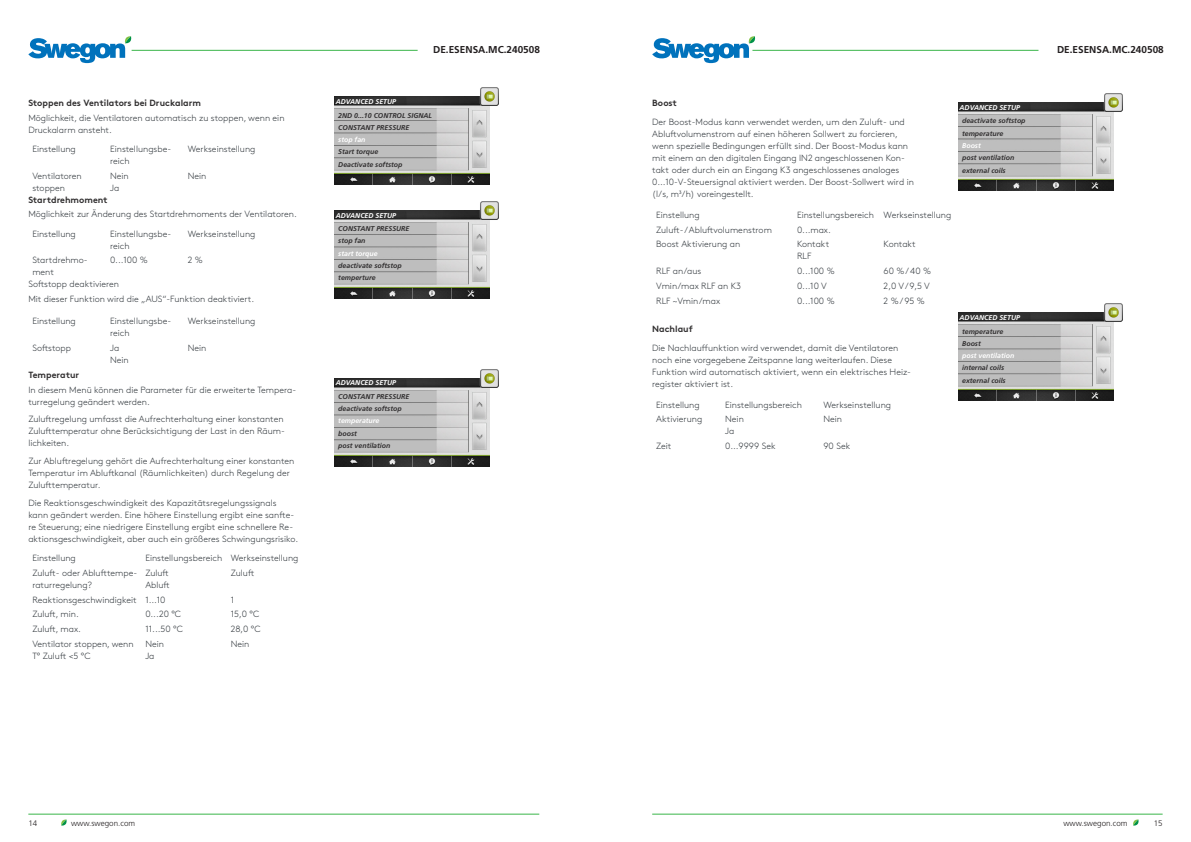
<style>
.page{position:relative;width:1191px;height:842px;background:#fff}
.page>*{position:absolute;margin:0;border:0;box-sizing:border-box;transform-origin:0 0}
.t1{font:700 10px "Frutiger LT Pro";color:#231f20}
.t2{font:300 9px/12px "Swegon Brown";color:#353b40}
.t3{font:700 9px "Swegon Brown";color:#312f30}
.t4{font:300 8px "Frutiger LT Pro";color:#231f20}
.t5{font:italic 700 7px "Frutiger LT Pro";color:#312f30}
.t6{font:italic 700 7px "Frutiger LT Pro";color:#fff}
</style>
<div class="page">
<svg style="left:652px;top:36px;width:103px;height:27px"></svg>
<svg style="left:28px;top:36px;width:103px;height:27px"></svg>
<hr style="left:132px;top:50px;width:286px;height:1px;background:#3ab54a">
<hr style="left:752px;top:50px;width:286px;height:1px;background:#3ab54a">
<svg style="left:61px;top:819px;width:6px;height:7px"></svg>
<hr style="left:28px;top:814px;width:511px;height:1px;background:#3ab54a">
<hr style="left:652px;top:814px;width:510px;height:1px;background:#3ab54a">
<svg style="left:1133px;top:819px;width:5px;height:7px"></svg>
<img style="left:334px;top:97px;width:156px;height:88px">
<img style="left:334px;top:210px;width:156px;height:88px">
<img style="left:480px;top:87px;width:19px;height:20px">
<img style="left:480px;top:201px;width:19px;height:19px">
<img style="left:334px;top:378px;width:156px;height:88px">
<img style="left:480px;top:369px;width:19px;height:19px">
<img style="left:958px;top:103px;width:155px;height:88px">
<img style="left:1103px;top:93px;width:20px;height:20px">
<img style="left:958px;top:313px;width:155px;height:88px">
<img style="left:1103px;top:303px;width:20px;height:20px">
<p class="t3" style="left:28px;top:95px;width:174px">Stoppen des Ventilators bei Druckalarm</p>
<p class="t2" style="left:28px;top:111px;width:258px">Möglichkeit, die Ventilatoren automatisch zu stoppen, wenn ein<br>Druckalarm ansteht.</p>
<p class="t2" style="left:32px;top:142px;width:45px">Einstellung</p>
<p class="t2" style="left:110px;top:142px;width:63px">Einstellungsbe&shy;reich</p>
<p class="t2" style="left:188px;top:142px;width:69px">Werkseinstellung</p>
<p class="t2" style="left:32px;top:169px;width:51px">Ventilatoren stoppen</p>
<p class="t2" style="left:110px;top:169px;width:20px">Nein</p>
<p class="t2" style="left:188px;top:169px;width:20px">Nein</p>
<p class="t2" style="left:110px;top:181px;width:11px">Ja</p>
<p class="t3" style="left:28px;top:192px;width:81px">Startdrehmoment</p>
<p class="t2" style="left:28px;top:208px;width:270px">Möglichkeit zur Änderung des Startdrehmoments der Ventilatoren.</p>
<p class="t2" style="left:32px;top:227px;width:45px">Einstellung</p>
<p class="t2" style="left:110px;top:227px;width:63px">Einstellungsbe&shy;reich</p>
<p class="t2" style="left:188px;top:227px;width:69px">Werkseinstellung</p>
<p class="t2" style="left:32px;top:254px;width:57px">Startdrehmo&shy;ment</p>
<p class="t2" style="left:110px;top:254px;width:39px">0...100 %</p>
<p class="t2" style="left:188px;top:254px;width:17px">2 %</p>
<p class="t2" style="left:28px;top:278px;width:92px">Softstopp deaktivieren</p>
<p class="t2" style="left:28px;top:292px;width:227px">Mit dieser Funktion wird die „AUS“-Funktion deaktiviert.</p>
<p class="t2" style="left:32px;top:315px;width:45px">Einstellung</p>
<p class="t2" style="left:110px;top:315px;width:63px">Einstellungsbe&shy;reich</p>
<p class="t2" style="left:188px;top:315px;width:69px">Werkseinstellung</p>
<p class="t2" style="left:32px;top:341px;width:40px">Softstopp</p>
<p class="t2" style="left:110px;top:341px;width:11px">Ja</p>
<p class="t2" style="left:110px;top:353px;width:20px">Nein</p>
<p class="t2" style="left:188px;top:341px;width:20px">Nein</p>
<p class="t3" style="left:28px;top:367px;width:52px">Temperatur</p>
<p class="t2" style="left:28px;top:383px;width:269px">In diesem Menü können die Parameter für die erweiterte Tempera&shy;turregelung geändert werden.</p>
<p class="t2" style="left:28px;top:413px;width:258px">Zuluftregelung umfasst die Aufrechterhaltung einer konstanten<br>Zulufttemperatur ohne Berücksichtigung der Last in den Räum&shy;lichkeiten.</p>
<p class="t2" style="left:28px;top:454px;width:267px">Zur Abluftregelung gehört die Aufrechterhaltung einer konstanten<br>Temperatur im Abluftkanal (Räumlichkeiten) durch Regelung der<br>Zulufttemperatur.</p>
<p class="t2" style="left:28px;top:496px;width:271px">Die Reaktionsgeschwindigkeit des Kapazitätsregelungssignals kann geändert werden. Eine höhere Einstellung ergibt eine sanfte&shy;re Steuerung; eine niedrigere Einstellung ergibt eine schnellere Re&shy;aktionsgeschwindigkeit, aber auch ein größeres Schwingungsrisiko.</p>
<p class="t2" style="left:32px;top:551px;width:45px">Einstellung</p>
<p class="t2" style="left:145px;top:551px;width:78px">Einstellungsbereich</p>
<p class="t2" style="left:231px;top:551px;width:69px">Werkseinstellung</p>
<p class="t2" style="left:32px;top:566px;width:106px">Zuluft- oder Ablufttempe&shy;raturregelung?</p>
<p class="t2" style="left:145px;top:566px;width:25px">Zuluft</p>
<p class="t2" style="left:231px;top:566px;width:25px">Zuluft</p>
<p class="t2" style="left:145px;top:578px;width:26px">Abluft</p>
<p class="t2" style="left:32px;top:593px;width:106px">Reaktionsgeschwindigkeit</p>
<p class="t2" style="left:145px;top:593px;width:22px">1...10</p>
<p class="t2" style="left:231px;top:593px;width:5px">1</p>
<p class="t2" style="left:32px;top:607px;width:48px">Zuluft, min.</p>
<p class="t2" style="left:145px;top:607px;width:37px">0...20 °C</p>
<p class="t2" style="left:231px;top:607px;width:30px">15,0 °C</p>
<p class="t2" style="left:32px;top:622px;width:50px">Zuluft, max.</p>
<p class="t2" style="left:145px;top:622px;width:39px">11...50 °C</p>
<p class="t2" style="left:231px;top:622px;width:31px">28,0 °C</p>
<p class="t2" style="left:32px;top:637px;width:103px">Ventilator stoppen, wenn<br>T° Zuluft &lt;5 °C</p>
<p class="t2" style="left:145px;top:637px;width:20px">Nein</p>
<p class="t2" style="left:231px;top:637px;width:20px">Nein</p>
<p class="t2" style="left:145px;top:649px;width:11px">Ja</p>
<p class="t1" style="left:433px;top:44px;width:108px">DE.ESENSA.MC.240508</p>
<p class="t1" style="left:1057px;top:44px;width:108px">DE.ESENSA.MC.240508</p>
<p class="t6" style="left:336px;top:98px;width:62px">ADVANCED SETUP</p>
<p class="t5" style="left:338px;top:111px;width:95px">2ND 0...10 CONTROL SIGNAL</p>
<p class="t5" style="left:338px;top:123px;width:73px">CONSTANT PRESSURE</p>
<p class="t6" style="left:338px;top:136px;width:29px">stop fan</p>
<p class="t5" style="left:338px;top:148px;width:42px">Start torque</p>
<p class="t5" style="left:338px;top:160px;width:66px">Deactivate softstop</p>
<p class="t6" style="left:336px;top:211px;width:62px">ADVANCED SETUP</p>
<p class="t5" style="left:338px;top:224px;width:73px">CONSTANT PRESSURE</p>
<p class="t5" style="left:338px;top:237px;width:29px">stop fan</p>
<p class="t6" style="left:338px;top:249px;width:41px">start torque</p>
<p class="t5" style="left:338px;top:261px;width:65px">deactivate softstop</p>
<p class="t5" style="left:338px;top:274px;width:39px">temperture</p>
<p class="t6" style="left:336px;top:379px;width:62px">ADVANCED SETUP</p>
<p class="t5" style="left:338px;top:392px;width:73px">CONSTANT PRESSURE</p>
<p class="t5" style="left:338px;top:405px;width:65px">deactivate softstop</p>
<p class="t6" style="left:338px;top:417px;width:43px">temperature</p>
<p class="t5" style="left:338px;top:429px;width:20px">boost</p>
<p class="t5" style="left:338px;top:442px;width:54px">post ventilation</p>
<p class="t3" style="left:652px;top:96px;width:26px">Boost</p>
<p class="t2" style="left:652px;top:116px;width:263px">Der Boost-Modus kann verwendet werden, um den Zuluft- und Abluftvolumenstrom auf einen höheren Sollwert zu forcieren, wenn spezielle Bedingungen erfüllt sind. Der Boost-Modus kann mit einem an den digitalen Eingang IN2 angeschlossenen Kon&shy;takt oder durch ein an Eingang K3 angeschlossenes analoges 0...10-V-Steuersignal aktiviert werden. Der Boost-Sollwert wird in (l/s, m³/h) voreingestellt.</p>
<p class="t2" style="left:656px;top:208px;width:45px">Einstellung</p>
<p class="t2" style="left:797px;top:208px;width:78px">Einstellungsbereich</p>
<p class="t2" style="left:883px;top:208px;width:69px">Werkseinstellung</p>
<p class="t2" style="left:656px;top:223px;width:117px">Zuluft- / Abluftvolumenstrom</p>
<p class="t2" style="left:797px;top:223px;width:35px">0...max.</p>
<p class="t2" style="left:656px;top:238px;width:86px">Boost Aktivierung an</p>
<p class="t2" style="left:797px;top:238px;width:34px">Kontakt</p>
<p class="t2" style="left:797px;top:250px;width:16px">RLF</p>
<p class="t2" style="left:883px;top:238px;width:34px">Kontakt</p>
<p class="t2" style="left:656px;top:264px;width:47px">RLF an/aus</p>
<p class="t2" style="left:797px;top:264px;width:39px">0...100 %</p>
<p class="t2" style="left:883px;top:264px;width:49px">60 % / 40 %</p>
<p class="t2" style="left:656px;top:279px;width:86px">Vmin/max RLF an K3</p>
<p class="t2" style="left:797px;top:279px;width:31px">0...10 V</p>
<p class="t2" style="left:883px;top:279px;width:48px">2,0 V / 9,5 V</p>
<p class="t2" style="left:656px;top:294px;width:66px">RLF ~Vmin/max</p>
<p class="t2" style="left:797px;top:294px;width:39px">0...100 %</p>
<p class="t2" style="left:883px;top:294px;width:43px">2 % / 95 %</p>
<p class="t3" style="left:652px;top:321px;width:42px">Nachlauf</p>
<p class="t2" style="left:652px;top:341px;width:260px">Die Nachlauffunktion wird verwendet, damit die Ventilatoren noch eine vorgegebene Zeitspanne lang weiterlaufen. Diese Funktion wird automatisch aktiviert, wenn ein elektrisches Heiz&shy;register aktiviert ist.</p>
<p class="t2" style="left:656px;top:398px;width:45px">Einstellung</p>
<p class="t2" style="left:725px;top:398px;width:78px">Einstellungsbereich</p>
<p class="t2" style="left:823px;top:398px;width:69px">Werkseinstellung</p>
<p class="t2" style="left:656px;top:413px;width:48px">Aktivierung</p>
<p class="t2" style="left:725px;top:413px;width:20px">Nein</p>
<p class="t2" style="left:725px;top:425px;width:11px">Ja</p>
<p class="t2" style="left:823px;top:413px;width:20px">Nein</p>
<p class="t2" style="left:656px;top:439px;width:17px">Zeit</p>
<p class="t2" style="left:725px;top:439px;width:52px">0...9999 Sek</p>
<p class="t2" style="left:823px;top:439px;width:28px">90 Sek</p>
<p class="t6" style="left:959px;top:104px;width:62px">ADVANCED SETUP</p>
<p class="t5" style="left:962px;top:117px;width:65px">deactivate softstop</p>
<p class="t5" style="left:962px;top:129px;width:43px">temperature</p>
<p class="t6" style="left:962px;top:142px;width:20px">Boost</p>
<p class="t5" style="left:962px;top:154px;width:54px">post ventilation</p>
<p class="t5" style="left:962px;top:166px;width:45px">external coils</p>
<p class="t6" style="left:959px;top:314px;width:62px">ADVANCED SETUP</p>
<p class="t5" style="left:962px;top:327px;width:43px">temperature</p>
<p class="t5" style="left:962px;top:339px;width:20px">Boost</p>
<p class="t6" style="left:962px;top:352px;width:54px">post ventilation</p>
<p class="t5" style="left:962px;top:364px;width:44px">internal coils</p>
<p class="t5" style="left:962px;top:376px;width:45px">external coils</p>
<p class="t4" style="left:28px;top:819px;width:10px">14</p>
<p class="t4" style="left:71px;top:818px;width:66px">www.swegon.com</p>
<p class="t4" style="left:1063px;top:818px;width:66px">www.swegon.com</p>
<p class="t4" style="left:1153px;top:818px;width:10px">15</p>
</div>
